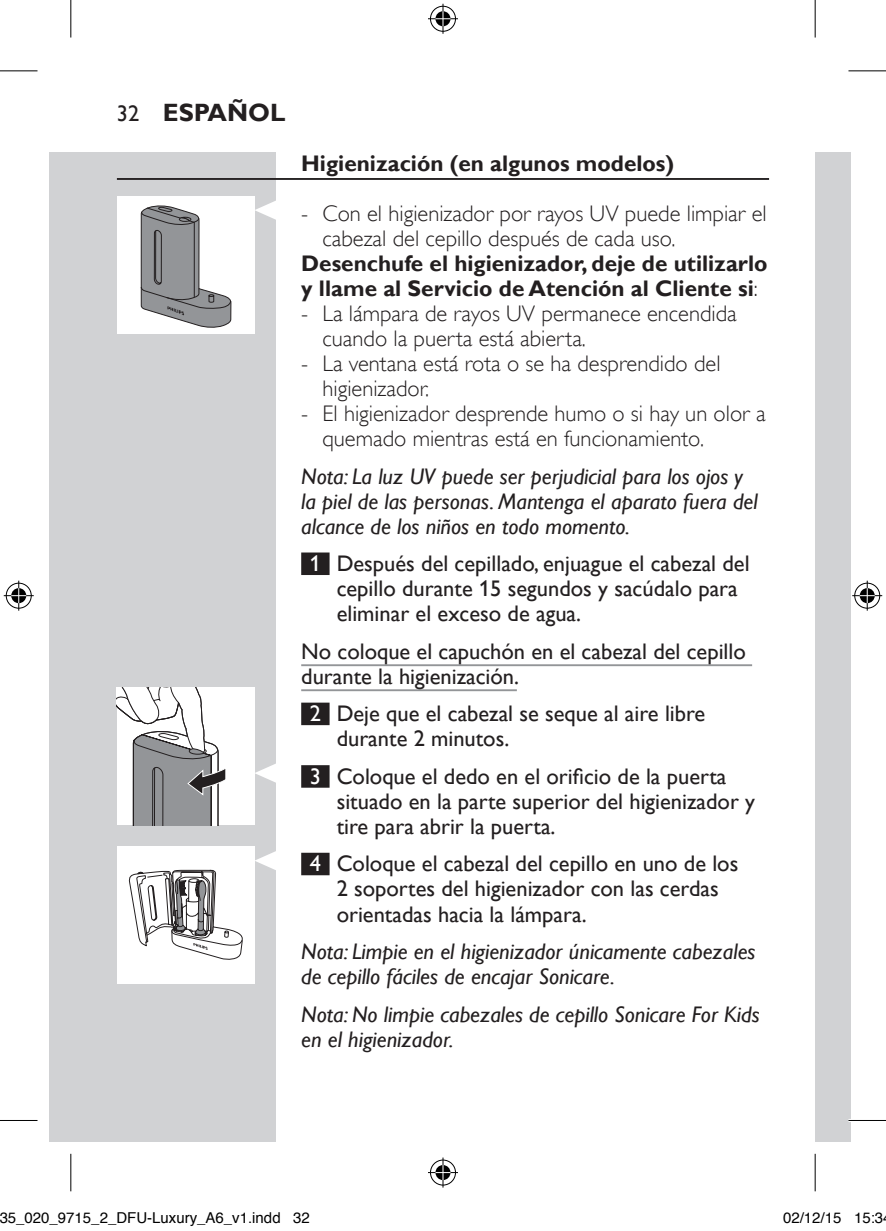
<style>
.page{position:relative;width:886px;height:1231px;background:#fff}
.page>*{position:absolute;margin:0;border:0;box-sizing:border-box;transform-origin:0 0}
.t1{font:700 25px "Gill Sans Alt One WGL";color:#231f20}
.t2{font:22.5px/25px "Gill Sans Alt One WGL";color:#231f20}
.t3{font:22.5px/25px "Gill Sans Alt One WGL Light";color:#231f20}
.t4{font:italic 22.5px/25px "Gill Sans Alt One WGL";color:#231f20}
.t5{font:700 22.5px/25px "Gill Sans Alt One WGL";color:#231f20}
.t6{font:15px "Helvetica";color:#000}
.s1{font-weight:400;font-size:22.5px}
.s2{font-family:"Gill Sans Alt One WGL Light";font-weight:400}
.s3{color:#fff}
</style>
<div class="page">
<div style="left:815px;top:152px;width:35px;height:989px;background:#d1d2d4"></div>
<div style="left:50px;top:152px;width:226px;height:989px;background:#d1d2d4"></div>
<hr style="left:117px;top:178px;width:652px;height:2px;background:#231f20">
<div style="left:301px;top:552px;width:28px;height:23px;background:#231f20"></div>
<hr style="left:301px;top:664px;width:451px;height:2px;background:#939598">
<hr style="left:301px;top:689px;width:216px;height:2px;background:#939598">
<div style="left:301px;top:702px;width:28px;height:23px;background:#231f20"></div>
<div style="left:301px;top:765px;width:28px;height:22px;background:#231f20"></div>
<div style="left:301px;top:852px;width:28px;height:23px;background:#231f20"></div>
<svg style="left:254px;top:196px;width:22px;height:28px"></svg>
<div style="left:117px;top:196px;width:137px;height:137px;background:#fff"></div>
<svg style="left:140px;top:205px;width:92px;height:123px"></svg>
<svg style="left:117px;top:687px;width:159px;height:138px;background:#cdcecf"></svg>
<svg style="left:254px;top:846px;width:22px;height:28px"></svg>
<div style="left:117px;top:846px;width:137px;height:137px;background:#fff"></div>
<svg style="left:128px;top:869px;width:115px;height:91px"></svg>
<hr style="left:848px;top:1118px;width:38px;height:3px;background:#fff">
<hr style="left:0;top:70px;width:38px;height:1px;background:#000">
<hr style="left:848px;top:70px;width:38px;height:1px;background:#000">
<hr style="left:0;top:1119px;width:38px;height:1px;background:#000">
<hr style="left:848px;top:1119px;width:38px;height:1px;background:#000">
<hr style="left:70px;top:0;width:1px;height:38px;background:#000">
<hr style="left:70px;top:1153px;width:1px;height:37px;background:#000">
<hr style="left:814px;top:0;width:1px;height:38px;background:#000">
<hr style="left:814px;top:1153px;width:1px;height:37px;background:#000">
<div style="left:429px;top:5px;width:28px;height:28px;border:3px solid #fff;border-radius:50%"></div>
<hr style="left:428px;top:17px;width:30px;height:3px;background:#fff">
<hr style="left:441px;top:4px;width:3px;height:30px;background:#fff">
<div style="left:434px;top:10px;width:18px;height:18px;border:3px solid #fff;border-radius:50%"></div>
<div style="left:430px;top:6px;width:26px;height:26px;border:1px solid #000;border-radius:50%"></div>
<hr style="left:428px;top:18px;width:30px;height:1px;background:#000">
<hr style="left:442px;top:4px;width:1px;height:30px;background:#000">
<svg style="left:435px;top:11px;width:15px;height:15px"></svg>
<div style="left:429px;top:1158px;width:28px;height:28px;border:3px solid #fff;border-radius:50%"></div>
<hr style="left:428px;top:1170px;width:30px;height:3px;background:#fff">
<hr style="left:441px;top:1157px;width:3px;height:30px;background:#fff">
<div style="left:434px;top:1163px;width:18px;height:18px;border:3px solid #fff;border-radius:50%"></div>
<div style="left:430px;top:1159px;width:26px;height:25px;border:1px solid #000;border-radius:50%"></div>
<hr style="left:428px;top:1171px;width:30px;height:1px;background:#000">
<hr style="left:442px;top:1157px;width:1px;height:30px;background:#000">
<svg style="left:435px;top:1164px;width:15px;height:15px"></svg>
<div style="left:5px;top:581px;width:28px;height:28px;border:3px solid #fff;border-radius:50%"></div>
<hr style="left:4px;top:594px;width:30px;height:3px;background:#fff">
<hr style="left:17px;top:580px;width:3px;height:30px;background:#fff">
<div style="left:10px;top:586px;width:18px;height:18px;border:3px solid #fff;border-radius:50%"></div>
<div style="left:6px;top:582px;width:26px;height:26px;border:1px solid #000;border-radius:50%"></div>
<hr style="left:4px;top:595px;width:30px;height:1px;background:#000">
<hr style="left:18px;top:580px;width:1px;height:30px;background:#000">
<svg style="left:11px;top:588px;width:15px;height:15px"></svg>
<div style="left:853px;top:581px;width:28px;height:28px;border:3px solid #fff;border-radius:50%"></div>
<hr style="left:852px;top:594px;width:30px;height:3px;background:#fff">
<svg style="left:865px;top:580px;width:4px;height:30px"></svg>
<div style="left:858px;top:586px;width:18px;height:18px;border:3px solid #fff;border-radius:50%"></div>
<div style="left:854px;top:582px;width:26px;height:26px;border:1px solid #000;border-radius:50%"></div>
<hr style="left:852px;top:595px;width:30px;height:1px;background:#000">
<hr style="left:867px;top:580px;width:1px;height:30px;background:#000">
<svg style="left:859px;top:588px;width:15px;height:15px"></svg>
<p class="t1" style="left:117px;top:95px;width:170px"><span class="s1">32</span> ESPAÑOL</p>
<p class="t5" style="left:301px;top:151px;width:374px">Higienización (en algunos modelos)</p>
<p class="t3" style="left:322px;top:201px;width:446px;text-indent:-21px">- Con el higienizador por rayos UV puede limpiar el cabezal del cepillo después de cada uso.</p>
<p class="t5" style="left:301px;top:251px;width:468px">Desenchufe el higienizador, deje de utilizarlo y llame al Servicio de Atención al Cliente si<span class="s2">:</span></p>
<p class="t3" style="left:322px;top:301px;width:416px;text-indent:-21px">- La lámpara de rayos UV permanece encendida cuando la puerta está abierta.</p>
<p class="t3" style="left:322px;top:351px;width:399px;text-indent:-21px">- La ventana está rota o se ha desprendido del higienizador.</p>
<p class="t3" style="left:322px;top:401px;width:444px;text-indent:-21px">- El higienizador desprende humo o si hay un olor a quemado mientras está en funcionamiento.</p>
<p class="t4" style="left:301px;top:463px;width:458px">Nota: La luz UV puede ser perjudicial para los ojos y la piel de las personas. Mantenga el aparato fuera del alcance de los niños en todo momento.</p>
<p class="t2" style="left:337px;top:551px;width:414px;text-indent:-27px"><span class="s3">1</span> Después del cepillado, enjuague el cabezal del cepillo durante 15 segundos y sacúdalo para eliminar el exceso de agua.</p>
<p class="t2" style="left:301px;top:638px;width:446px">No coloque el capuchón en el cabezal del cepillo durante la higienización.</p>
<p class="t2" style="left:337px;top:701px;width:370px;text-indent:-27px"><span class="s3">2</span> Deje que el cabezal se seque al aire libre durante 2 minutos.</p>
<p class="t2" style="left:337px;top:763px;width:420px;text-indent:-27px"><span class="s3">3</span> Coloque el dedo en el orificio de la puerta situado en la parte superior del higienizador y tire para abrir la puerta.</p>
<p class="t2" style="left:337px;top:851px;width:403px;text-indent:-27px"><span class="s3">4</span> Coloque el cabezal del cepillo en uno de los<br>2 soportes del higienizador con las cerdas orientadas hacia la lámpara.</p>
<p class="t4" style="left:301px;top:938px;width:456px">Nota: Limpie en el higienizador únicamente cabezales de cepillo fáciles de encajar Sonicare.</p>
<p class="t4" style="left:301px;top:1000px;width:460px">Nota: No limpie cabezales de cepillo Sonicare For Kids en el higienizador.</p>
<p class="t6" style="left:0;top:1206px;width:312px">35_020_9715_2_DFU-Luxury_A6_v1.indd 32</p>
<p class="t6" style="left:783px;top:1206px;width:102px">02/12/15 15:3</p>
</div>
